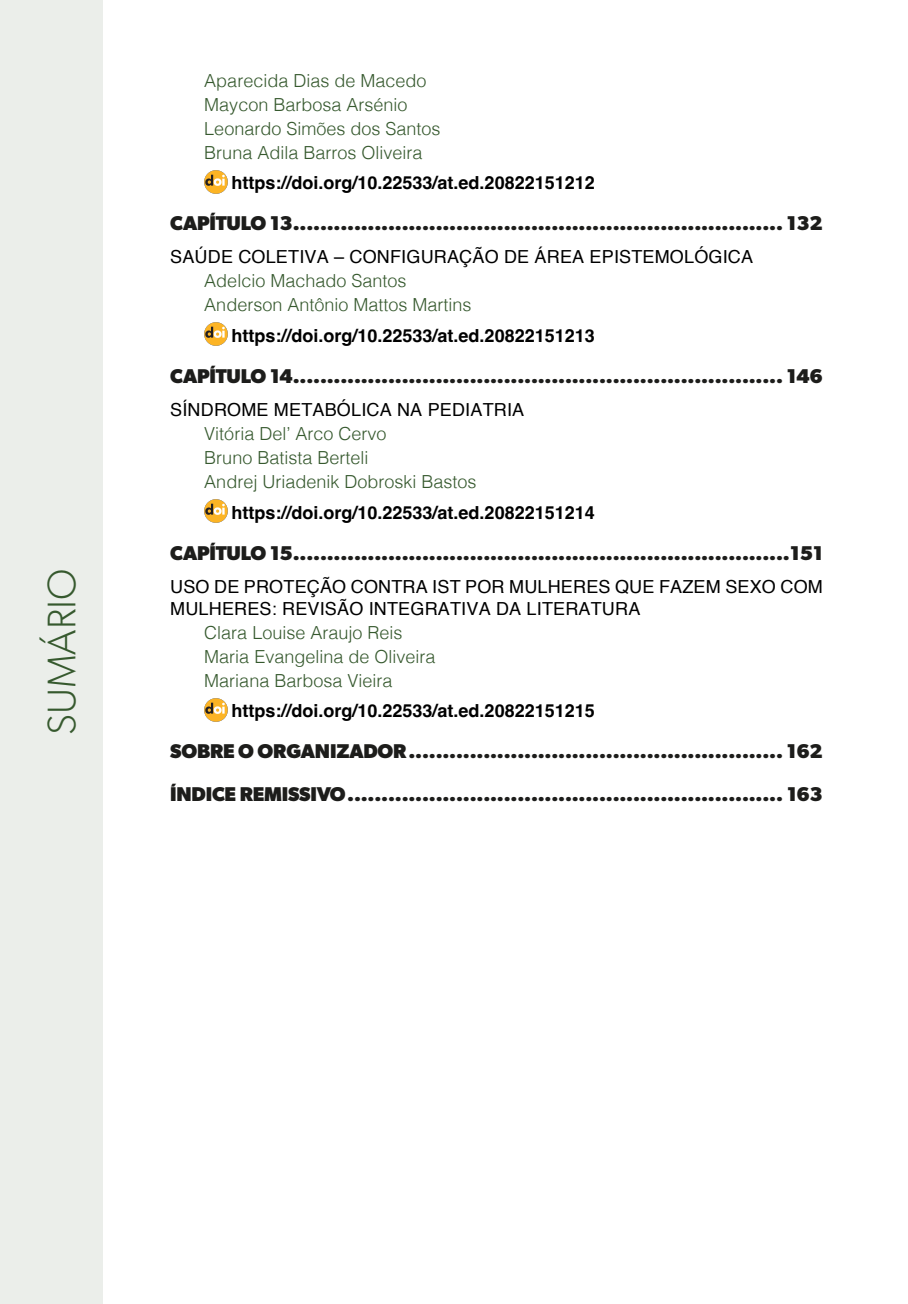
<style>
.page{position:relative;width:908px;height:1304px;background:#fff}
.page>*{position:absolute;margin:0;border:0;box-sizing:border-box;transform-origin:0 0}
.t1{font:300 40px "Gibson";color:#36592e}
.t2{font:700 20px/43px "Gibson";letter-spacing:-.01em;color:#1d1d1b}
.t3{font:300 18px/24px "Helvetica";color:#36592e}
.t4{font:700 18px "Helvetica";color:#000}
.t5{font:18px/22px "Helvetica";letter-spacing:.01em;color:#000}
</style>
<div class="page">
<div style="left:0;top:0;width:103px;height:1304px;background:#ebeeea"></div>
<img style="left:204px;top:170px;width:23px;height:23px">
<img style="left:204px;top:323px;width:23px;height:23px">
<img style="left:204px;top:500px;width:23px;height:23px">
<img style="left:204px;top:698px;width:23px;height:23px">
<h1 class="t1" style="left:37px;top:735px;width:167px;rotate:-90deg">SUMÁRIO</h1>
<p class="t3" style="left:204px;top:67px;width:238px">Aparecida Dias de Macedo<br>Maycon Barbosa Arsénio<br>Leonardo Simões dos Santos<br>Bruna Adila Barros Oliveira</p>
<p class="t4" style="left:231px;top:172px;width:365px">https://doi.org/10.22533/at.ed.20822151212</p>
<p class="t2" style="left:170px;top:201px;width:653px">CAPÍTULO 13........................................................................ 132</p>
<p class="t5" style="left:170px;top:247px;width:584px">SAÚDE COLETIVA – CONFIGURAÇÃO DE ÁREA EPISTEMOLÓGICA</p>
<p class="t3" style="left:204px;top:268px;width:269px">Adelcio Machado Santos<br>Anderson Antônio Mattos Martins</p>
<p class="t4" style="left:231px;top:324px;width:365px">https://doi.org/10.22533/at.ed.20822151213</p>
<p class="t2" style="left:170px;top:354px;width:653px">CAPÍTULO 14........................................................................ 146</p>
<p class="t5" style="left:170px;top:399px;width:355px">SÍNDROME METABÓLICA NA PEDIATRIA</p>
<p class="t3" style="left:204px;top:420px;width:274px">Vitória Del’ Arco Cervo<br>Bruno Batista Berteli<br>Andrej Uriadenik Dobroski Bastos</p>
<p class="t4" style="left:231px;top:501px;width:365px">https://doi.org/10.22533/at.ed.20822151214</p>
<p class="t2" style="left:170px;top:531px;width:653px">CAPÍTULO 15.........................................................................151</p>
<p class="t5" style="left:170px;top:576px;width:653px">USO DE PROTEÇÃO CONTRA IST POR MULHERES QUE FAZEM SEXO COM<br>MULHERES: REVISÃO INTEGRATIVA DA LITERATURA</p>
<p class="t3" style="left:204px;top:619px;width:233px">Clara Louise Araujo Reis<br>Maria Evangelina de Oliveira<br>Mariana Barbosa Vieira</p>
<p class="t4" style="left:231px;top:700px;width:365px">https://doi.org/10.22533/at.ed.20822151215</p>
<p class="t2" style="left:170px;top:729px;width:653px">SOBRE O ORGANIZADOR....................................................... 162<br>ÍNDICE REMISSIVO................................................................ 163</p>
</div>
